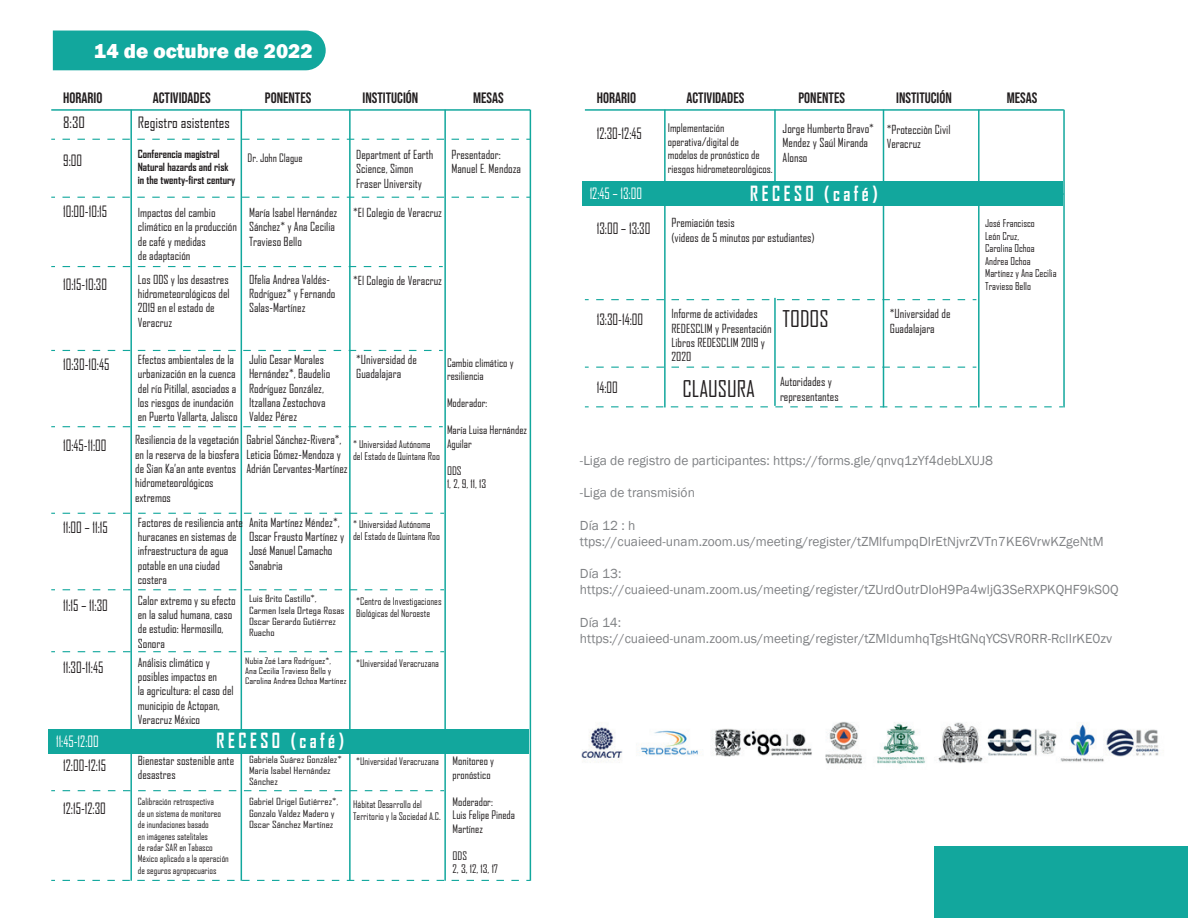
<style>
.page{position:relative;width:1188px;height:918px;background:#fff}
.page>*{position:absolute;margin:0;border:0;box-sizing:border-box;transform-origin:0 0}
.t1{font:22.05px "Agency FB";color:#231f20}
.t2{font:800 20.85px "Franklin Gothic";color:#fff}
.t3{font:700 20.1px "Agency FB";letter-spacing:.2em;color:#fff;scale:.87 1}
.t4{font:15px "Agency FB";color:#231f20;scale:.87 1}
.t5{font:15px "Bebas Neue";color:#231f20}
.t6{font:15px "Agency FB";color:#231f20}
.t7{font:15px "Agency FB";color:#fff;scale:.87 1}
.t8{font:13.5px/16.2px "Franklin Gothic";color:#808285}
.t9{font:12px/14.4px "Agency FB";color:#231f20}
.t10{font:11.4px/13.6px "Agency FB";color:#231f20}
.t11{font:11.25px/13.5px "Agency FB";color:#231f20}
.t12{font:11.1px "Agency FB";color:#231f20}
.t13{font:700 10.8px/12.9px "Agency FB";color:#231f20}
.t14{font:10.35px/12.5px "Agency FB";color:#231f20}
.t15{font:10.2px/12.3px "Agency FB";color:#231f20}
.t16{font:10.05px/12px "Agency FB";color:#231f20}
.t17{font:9.45px/11.4px "Agency FB";color:#231f20;scale:1.18 1}
.t18{font:9.45px/11.4px "Agency FB";color:#231f20}
.t19{font:8.55px/10.2px "Agency FB";color:#231f20;scale:1.18 1}
</style>
<div class="page">
<div style="left:53px;top:31px;width:273px;height:39px;background:#12a79d"></div>
<div style="left:935px;top:846px;width:253px;height:72px;background:#12a79d"></div>
<hr style="left:130px;top:110px;width:2px;height:771px;background:#12a79d">
<hr style="left:241px;top:110px;width:1px;height:771px;background:#12a79d">
<hr style="left:349px;top:110px;width:2px;height:771px;background:#12a79d">
<hr style="left:444px;top:110px;width:2px;height:771px;background:#12a79d">
<hr style="left:530px;top:110px;width:1px;height:771px;background:#12a79d">
<hr style="left:51px;top:109px;width:479px;height:2px;background:#12a79d">
<svg style="left:62px;top:139px;width:468px;height:1px"></svg>
<svg style="left:62px;top:197px;width:468px;height:1px"></svg>
<svg style="left:63px;top:266px;width:380px;height:1px"></svg>
<svg style="left:63px;top:350px;width:380px;height:1px"></svg>
<svg style="left:63px;top:426px;width:380px;height:1px"></svg>
<svg style="left:63px;top:513px;width:381px;height:1px"></svg>
<svg style="left:63px;top:589px;width:381px;height:1px"></svg>
<svg style="left:63px;top:651px;width:381px;height:1px"></svg>
<svg style="left:63px;top:790px;width:381px;height:1px"></svg>
<svg style="left:62px;top:880px;width:468px;height:1px"></svg>
<hr style="left:664px;top:110px;width:2px;height:297px;background:#12a79d">
<hr style="left:774px;top:110px;width:2px;height:92px;background:#12a79d">
<hr style="left:774px;top:298px;width:2px;height:108px;background:#12a79d">
<hr style="left:883px;top:110px;width:1px;height:297px;background:#12a79d">
<hr style="left:978px;top:110px;width:2px;height:297px;background:#12a79d">
<hr style="left:1063px;top:110px;width:2px;height:297px;background:#12a79d">
<hr style="left:585px;top:109px;width:479px;height:2px;background:#12a79d">
<svg style="left:596px;top:299px;width:380px;height:1px"></svg>
<svg style="left:596px;top:367px;width:380px;height:1px"></svg>
<svg style="left:596px;top:406px;width:467px;height:1px"></svg>
<div style="left:49px;top:729px;width:480px;height:25px;background:#12a79d"></div>
<div style="left:583px;top:182px;width:480px;height:24px;background:#12a79d"></div>
<img style="left:581px;top:722px;width:579px;height:43px">
<h2 class="t2" style="left:94px;top:37px;width:220px">14 de octubre de 2022</h2>
<p class="t5" style="left:63px;top:89px;width:41px">HORARIO</p>
<p class="t5" style="left:153px;top:89px;width:59px">ACTIVIDADES</p>
<p class="t5" style="left:265px;top:89px;width:48px">PONENTES</p>
<p class="t5" style="left:363px;top:89px;width:57px">INSTITUCIÓN</p>
<p class="t5" style="left:473px;top:89px;width:32px">MESAS</p>
<p class="t6" style="left:63px;top:113px;width:23px">8:30</p>
<p class="t6" style="left:138px;top:113px;width:94px">Registro asistentes</p>
<p class="t13" style="left:138px;top:148px;width:99px">Conferencia magistral<br>Natural hazards and risk in the twenty-first century</p>
<p class="t4" style="left:63px;top:202px;width:52px">10:00-10:15</p>
<p class="t9" style="left:356px;top:147px;width:79px">Department of Earth<br>Science, Simon<br>Fraser University</p>
<p class="t9" style="left:451px;top:147px;width:71px">Presentador:<br>Manuel E. Mendoza</p>
<p class="t12" style="left:248px;top:151px;width:57px">Dr. John Clague</p>
<p class="t4" style="left:63px;top:151px;width:23px">9:00</p>
<p class="t9" style="left:138px;top:205px;width:101px">Impactos del cambio climático en la producción de café y medidas<br>de adaptación</p>
<p class="t9" style="left:249px;top:205px;width:90px">María Isabel Hernández<br>Sánchez* y Ana Cecilia<br>Travieso Bello</p>
<p class="t9" style="left:353px;top:205px;width:91px">*El Colegio de Veracruz</p>
<p class="t4" style="left:63px;top:275px;width:52px">10:15-10:30</p>
<p class="t9" style="left:138px;top:272px;width:93px">Los ODS y los desastres hidrometeorológicos del<br>2019 en el estado de<br>Veracruz</p>
<p class="t9" style="left:249px;top:272px;width:88px">Ofelia Andrea Valdés-<br>Rodríguez* y Fernando<br>Salas-Martínez</p>
<p class="t4" style="left:63px;top:355px;width:55px">10:30-10:45</p>
<p class="t9" style="left:138px;top:352px;width:101px">Efectos ambientales de la urbanización en la cuenca del río Pitillal, asociados a los riesgos de inundación en Puerto Vallarta, Jalisco</p>
<p class="t9" style="left:249px;top:352px;width:83px">Julio Cesar Morales<br>Hernández*, Baudelio<br>Rodríguez González,<br>Itzallana Zestochova<br>Valdez Pérez</p>
<p class="t9" style="left:356px;top:352px;width:62px">*Universidad de<br>Guadalajara</p>
<p class="t4" style="left:63px;top:436px;width:51px">10:45-11:00</p>
<p class="t9" style="left:135px;top:432px;width:106px">Resiliencia de la vegetación en la reserva de la biosfera de Sian Ka’an ante eventos hidrometeorológicos extremos</p>
<p class="t9" style="left:246px;top:432px;width:103px">Gabriel Sánchez-Rivera*,<br>Leticia Gómez-Mendoza y<br>Adrián Cervantes-Martínez</p>
<p class="t4" style="left:63px;top:518px;width:53px">11:00 – 11:15</p>
<p class="t9" style="left:138px;top:515px;width:107px">Factores de resiliencia ante huracanes en sistemas de infraestructura de agua potable en una ciudad costera</p>
<p class="t9" style="left:249px;top:515px;width:97px">Anita Martínez Méndez*,<br>Oscar Frausto Martínez y<br>José Manuel Camacho<br>Sanabria</p>
<p class="t16" style="left:356px;top:595px;width:87px">*Centro de Investigaciones<br>Biológicas del Noroeste</p>
<p class="t9" style="left:353px;top:273px;width:91px">*El Colegio de Veracruz</p>
<p class="t11" style="left:447px;top:356px;width:68px">Cambio climático y resiliencia</p>
<p class="t11" style="left:447px;top:396px;width:42px">Moderador:</p>
<p class="t11" style="left:447px;top:423px;width:82px">María Luisa Hernández<br>Aguilar</p>
<p class="t11" style="left:447px;top:464px;width:41px">ODS<br>1, 2, 9, 11, 13</p>
<p class="t15" style="left:353px;top:438px;width:88px">* Universidad Autónoma del Estado de Quintana Roo</p>
<p class="t15" style="left:353px;top:518px;width:88px">* Universidad Autónoma del Estado de Quintana Roo</p>
<p class="t4" style="left:63px;top:596px;width:53px">11:15 – 11:30</p>
<p class="t9" style="left:138px;top:593px;width:99px">Calor extremo y su efecto en la salud humana, caso de estudio: Hermosillo,<br>Sonora</p>
<p class="t17" style="left:249px;top:593px;width:82px">Luis Brito Castillo*,<br>Carmen Isela Ortega Rosas<br>Oscar Gerardo Gutiérrez<br>Ruacho</p>
<p class="t4" style="left:63px;top:658px;width:48px">11:30-11:45</p>
<p class="t9" style="left:138px;top:655px;width:97px">Análisis climático y posibles impactos en<br>la agricultura: el caso del municipio de Actopan,<br>Veracruz México</p>
<p class="t19" style="left:245px;top:655px;width:87px">Nubia Zoé Lara Rodríguez*,<br>Ana Cecilia Travieso Bello y<br>Carolina Andrea Ochoa Martínez</p>
<p class="t7" style="left:56px;top:732px;width:51px">11:45-12:00</p>
<h3 class="t3" style="left:217px;top:728px;width:148px">RECESO (café)</h3>
<p class="t4" style="left:63px;top:756px;width:51px">12:00-12:15</p>
<p class="t9" style="left:138px;top:753px;width:98px">Bienestar sostenible ante desastres</p>
<p class="t17" style="left:249px;top:753px;width:80px">Gabriela Suárez González*<br>María Isabel Hernández<br>Sánchez</p>
<p class="t16" style="left:356px;top:657px;width:84px">*Universidad Veracruzana</p>
<p class="t16" style="left:356px;top:755px;width:84px">*Universidad Veracruzana</p>
<p class="t4" style="left:63px;top:799px;width:51px">12:15-12:30</p>
<p class="t18" style="left:138px;top:796px;width:93px">Calibración retrospectiva<br>de un sistema de monitoreo de inundaciones basado<br>en imágenes satelitales<br>de radar SAR en Tabasco<br>México aplicado a la operación de seguros agropecuarios</p>
<p class="t17" style="left:249px;top:796px;width:77px">Gabriel Origel Gutiérrez*,<br>Gonzalo Valdez Madero y<br>Oscar Sánchez Martínez</p>
<p class="t16" style="left:353px;top:798px;width:89px">Hábitat Desarrollo del<br>Territorio y la Sociedad A.C.</p>
<p class="t11" style="left:453px;top:754px;width:43px">Monitoreo y pronóstico</p>
<p class="t11" style="left:453px;top:795px;width:64px">Moderador:<br>Luis Felipe Pineda<br>Martínez</p>
<p class="t11" style="left:453px;top:849px;width:47px">ODS<br>2, 3, 12, 13, 17</p>
<p class="t5" style="left:597px;top:89px;width:41px">HORARIO</p>
<p class="t5" style="left:687px;top:89px;width:59px">ACTIVIDADES</p>
<p class="t5" style="left:799px;top:89px;width:48px">PONENTES</p>
<p class="t5" style="left:896px;top:89px;width:57px">INSTITUCIÓN</p>
<p class="t5" style="left:1007px;top:89px;width:32px">MESAS</p>
<p class="t4" style="left:597px;top:124px;width:53px">12:30-12:45</p>
<p class="t10" style="left:668px;top:121px;width:107px">Implementación operativa/digital de<br>modelos de pronóstico de riesgos hidrometeorológicos.</p>
<p class="t9" style="left:783px;top:121px;width:93px">Jorge Humberto Bravo*<br>Mendez y Saúl Miranda<br>Alonso</p>
<p class="t7" style="left:590px;top:184px;width:62px">12:45 – 13:00</p>
<h3 class="t3" style="left:750px;top:181px;width:148px">RECESO (café)</h3>
<p class="t4" style="left:597px;top:219px;width:63px">13:00 – 13:30</p>
<p class="t9" style="left:671px;top:216px;width:145px">Premiación tesis<br>(videos de 5 minutos por estudiantes)</p>
<p class="t9" style="left:887px;top:122px;width:65px">*Protecciòn Civil<br>Veracruz</p>
<p class="t4" style="left:597px;top:310px;width:55px">13:30-14:00</p>
<p class="t9" style="left:671px;top:306px;width:102px">Informe de actividades<br>REDESCLIM y Presentación<br>Libros REDESCLIM 2019 y<br>2020</p>
<h1 class="t1" style="left:783px;top:305px;width:48px">TODOS</h1>
<h1 class="t1" style="left:683px;top:375px;width:74px">CLAUSURA</h1>
<p class="t4" style="left:597px;top:378px;width:26px">14:00</p>
<p class="t9" style="left:780px;top:374px;width:60px">Autoridades y representantes</p>
<p class="t9" style="left:890px;top:306px;width:62px">*Universidad de<br>Guadalajara</p>
<p class="t14" style="left:985px;top:217px;width:73px">José Francisco<br>León Cruz,<br>Carolina Ochoa<br>Andrea Ochoa<br>Martínez y Ana Cecilia<br>Travieso Bello</p>
<p class="t8" style="left:580px;top:453px;width:415px">-Liga de registro de participantes: https://forms.gle/qnvq1zYf4debLXUJ8</p>
<p class="t8" style="left:580px;top:485px;width:117px">-Liga de transmisión</p>
<p class="t8" style="left:580px;top:517px;width:525px">Día 12 : h ttps://cuaieed-unam.zoom.us/meeting/register/tZMlfumpqDIrEtNjvrZVTn7KE6VrwKZgeNtM</p>
<p class="t8" style="left:580px;top:566px;width:540px">Día 13: https://cuaieed-unam.zoom.us/meeting/register/tZUrdOutrDIoH9Pa4wljG3SeRXPKQHF9kS0Q</p>
<p class="t8" style="left:580px;top:615px;width:534px">Día 14: https://cuaieed-unam.zoom.us/meeting/register/tZMldumhqTgsHtGNqYCSVR0RR-RclIrKE0zv</p>
</div>
